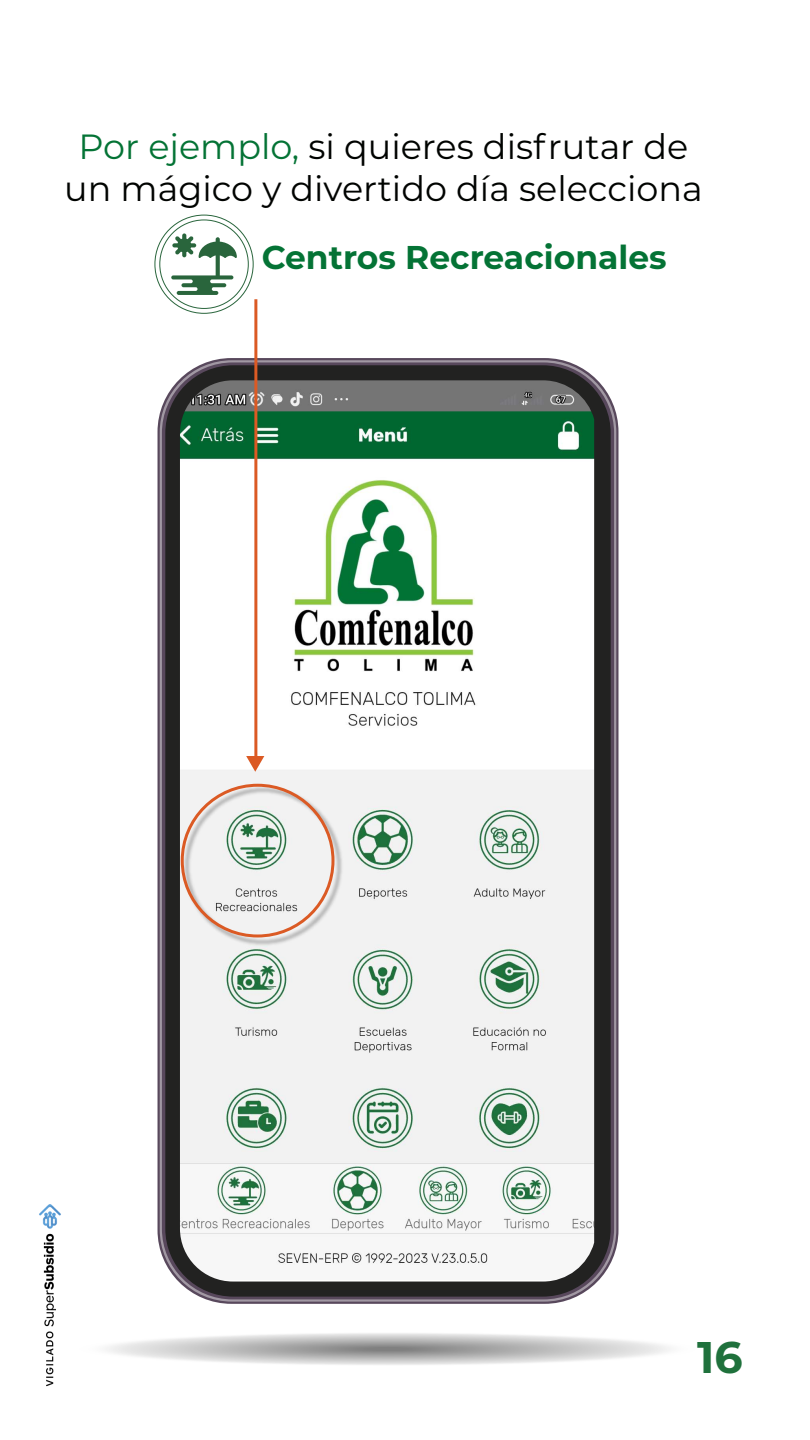
<style>
.page{position:relative;width:810px;height:1440px;background:#fff}
.page>*{position:absolute;margin:0;border:0;box-sizing:border-box;transform-origin:0 0}
.t1{font:700 44.25px "Montserrat";color:#1f713c}
.t2{font:35.03px/42px "Montserrat";color:#000300;text-align:center}
.t3{font:700 32.92px "Montserrat";color:#047335}
.s1{color:#047335}
</style>
<div class="page">
<div style="left:92px;top:1332px;width:592px;height:34px;background:#f7f7f7;border-radius:50%"></div>
<div style="left:94px;top:1333px;width:588px;height:33px;background:#f6f6f6;border-radius:50%"></div>
<div style="left:110px;top:1333px;width:556px;height:32px;background:#efefef;border-radius:50%"></div>
<div style="left:112px;top:1334px;width:552px;height:31px;background:#eee;border-radius:50%"></div>
<div style="left:128px;top:1334px;width:520px;height:30px;background:#e7e7e7;border-radius:50%"></div>
<div style="left:130px;top:1335px;width:516px;height:29px;background:#e6e6e6;border-radius:50%"></div>
<div style="left:145px;top:1335px;width:486px;height:28px;background:#e0e0e0;border-radius:50%"></div>
<div style="left:148px;top:1336px;width:480px;height:27px;background:#dfdfdf;border-radius:50%"></div>
<div style="left:164px;top:1336px;width:448px;height:26px;background:#d8d8d8;border-radius:50%"></div>
<div style="left:165px;top:1337px;width:446px;height:25px;background:#d7d7d7;border-radius:50%"></div>
<div style="left:181px;top:1337px;width:414px;height:24px;background:#d0d0d0;border-radius:50%"></div>
<div style="left:184px;top:1338px;width:408px;height:23px;background:#cfcfcf;border-radius:50%"></div>
<div style="left:199px;top:1338px;width:378px;height:22px;background:#c9c9c9;border-radius:50%"></div>
<div style="left:201px;top:1339px;width:374px;height:21px;background:#c8c8c8;border-radius:50%"></div>
<div style="left:217px;top:1339px;width:342px;height:20px;background:#c1c1c1;border-radius:50%"></div>
<div style="left:219px;top:1340px;width:338px;height:19px;background:#c0c0c0;border-radius:50%"></div>
<div style="left:235px;top:1340px;width:306px;height:18px;background:#b9b9b9;border-radius:50%"></div>
<div style="left:237px;top:1341px;width:302px;height:17px;background:#b8b8b8;border-radius:50%"></div>
<div style="left:252px;top:1341px;width:272px;height:16px;background:#b2b2b2;border-radius:50%"></div>
<div style="left:255px;top:1342px;width:266px;height:15px;background:#b1b1b1;border-radius:50%"></div>
<div style="left:271px;top:1342px;width:234px;height:14px;background:#aaa;border-radius:50%"></div>
<div style="left:272px;top:1343px;width:232px;height:13px;background:#a9a9a9;border-radius:50%"></div>
<div style="left:288px;top:1343px;width:200px;height:12px;background:#a2a2a2;border-radius:50%"></div>
<div style="left:291px;top:1344px;width:194px;height:11px;background:#a1a1a1;border-radius:50%"></div>
<div style="left:300px;top:1344px;width:176px;height:10px;background:#9d9d9d;border-radius:50%"></div>
<div style="left:310px;top:1345px;width:156px;height:8px;background:#999;border-radius:50%"></div>
<div style="left:319px;top:1345px;width:138px;height:8px;background:#959595;border-radius:50%"></div>
<div style="left:328px;top:1346px;width:120px;height:6px;background:#919191;border-radius:50%"></div>
<div style="left:338px;top:1346px;width:100px;height:6px;background:#8d8d8d;border-radius:50%"></div>
<hr style="left:346px;top:1347px;width:84px;height:4px;background:#898989;border-radius:50%">
<hr style="left:355px;top:1347px;width:66px;height:4px;background:#858585;border-radius:50%">
<hr style="left:364px;top:1348px;width:48px;height:2px;background:#818181;border-radius:50%">
<svg style="left:160px;top:360px;width:456px;height:942px"></svg>
<div style="left:165px;top:365px;width:446px;height:932px;background:#222221;border-radius:68px"></div>
<img style="left:180px;top:380px;width:414px;height:902px">
<img style="left:39px;top:1205px;width:22px;height:182px">
<hr style="left:254px;top:299px;width:3px;height:462px;background:#db5a24">
<svg style="left:246px;top:756px;width:18px;height:16px"></svg>
<img style="left:182px;top:784px;width:162px;height:163px">
<div style="left:181px;top:784px;width:153px;height:154px;border:3px solid #db5a24;border-radius:50%"></div>
<svg style="left:171px;top:233px;width:66px;height:62px"></svg>
<p class="t2" style="left:64px;top:125px;width:640px"><span class="s1">Por ejemplo,</span> si quieres disfrutar de un mágico y divertido día selecciona</p>
<p class="t3" style="left:262px;top:234px;width:406px">Centros Recreacionales</p>
<p class="t1" style="left:697px;top:1325px;width:47px">16</p>
</div>
